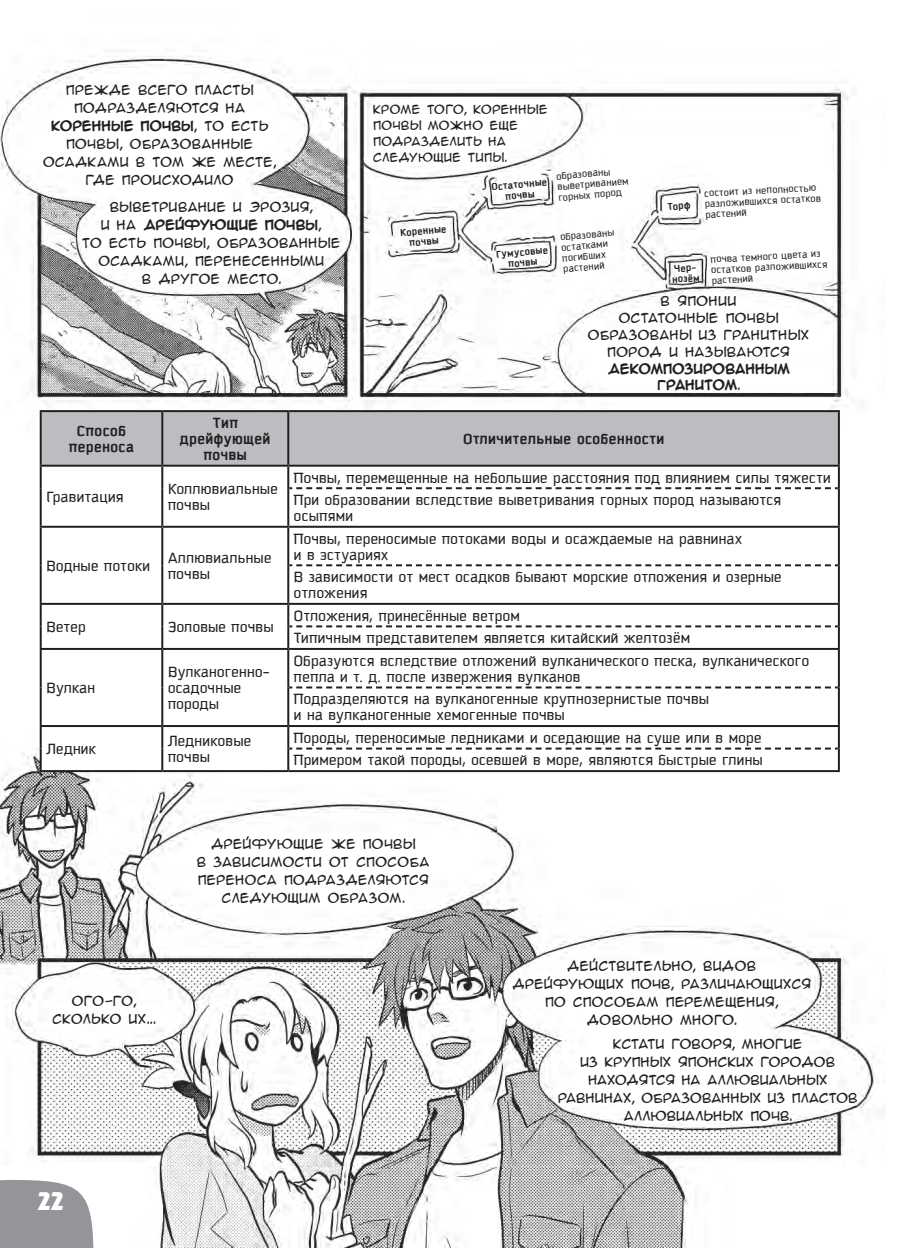
<style>
.page{position:relative;width:908px;height:1248px;background:#fff}
.page>*{position:absolute;margin:0;border:0;box-sizing:border-box;transform-origin:0 0}
.t1{font:700 22px "Renue Cyr";color:#fff}
.Paper_T{font:16px/16px "Kautiva Cyrillic";letter-spacing:.025em;color:#231f20}
.Paper_T-2{font:700 16px/16px "Kautiva Cyrillic";letter-spacing:.025em;color:#231f20;text-align:center}
.Speak{font:12px/18px "Anime Acev 02";letter-spacing:.015em;color:#231f20;text-align:center}
.Speak-2{font:11px/16px "Anime Acev 02";letter-spacing:.015em;color:#231f20}
.Paper_T-3{font:10.6px/10.6px "Kautiva Cyrillic";color:#231f20}
.Paper_T-4{font:700 10.6px/10.6px "Kautiva Cyrillic";color:#231f20;text-align:center}
.s1{font-family:"Anime Ace"}
</style>
<div class="page">
<img style="left:0;top:50px;width:879px;height:1197px">
<div style="left:42px;top:412px;width:795px;height:52px;background:#bcbdc0"></div>
<svg style="left:42px;top:466px;width:795px;height:304px"></svg>
<hr style="left:40px;top:410px;width:122px;height:2px;background:#231f20">
<hr style="left:40px;top:412px;width:2px;height:52px;background:#231f20">
<hr style="left:162px;top:410px;width:126px;height:2px;background:#231f20">
<hr style="left:161px;top:412px;width:2px;height:52px;background:#231f20">
<hr style="left:288px;top:410px;width:551px;height:2px;background:#231f20">
<hr style="left:287px;top:412px;width:2px;height:52px;background:#231f20">
<hr style="left:837px;top:412px;width:2px;height:52px;background:#231f20">
<hr style="left:40px;top:464px;width:122px;height:2px;background:#231f20">
<hr style="left:40px;top:466px;width:2px;height:22px;background:#231f20">
<hr style="left:162px;top:464px;width:126px;height:2px;background:#231f20">
<hr style="left:161px;top:466px;width:2px;height:22px;background:#231f20">
<hr style="left:288px;top:464px;width:551px;height:2px;background:#231f20">
<hr style="left:287px;top:466px;width:2px;height:22px;background:#231f20">
<hr style="left:837px;top:466px;width:2px;height:22px;background:#231f20">
<hr style="left:40px;top:488px;width:2px;height:37px;background:#231f20">
<hr style="left:161px;top:488px;width:2px;height:37px;background:#231f20">
<hr style="left:287px;top:488px;width:2px;height:37px;background:#231f20">
<hr style="left:837px;top:488px;width:2px;height:37px;background:#231f20">
<hr style="left:40px;top:525px;width:122px;height:2px;background:#231f20">
<hr style="left:40px;top:527px;width:2px;height:38px;background:#231f20">
<hr style="left:162px;top:525px;width:126px;height:2px;background:#231f20">
<hr style="left:161px;top:527px;width:2px;height:38px;background:#231f20">
<hr style="left:288px;top:525px;width:551px;height:2px;background:#231f20">
<hr style="left:287px;top:527px;width:2px;height:38px;background:#231f20">
<hr style="left:837px;top:527px;width:2px;height:38px;background:#231f20">
<hr style="left:40px;top:565px;width:2px;height:38px;background:#231f20">
<hr style="left:161px;top:565px;width:2px;height:38px;background:#231f20">
<hr style="left:287px;top:565px;width:2px;height:38px;background:#231f20">
<hr style="left:837px;top:565px;width:2px;height:38px;background:#231f20">
<hr style="left:40px;top:603px;width:122px;height:2px;background:#231f20">
<hr style="left:40px;top:605px;width:2px;height:21px;background:#231f20">
<hr style="left:162px;top:603px;width:126px;height:2px;background:#231f20">
<hr style="left:161px;top:605px;width:2px;height:21px;background:#231f20">
<hr style="left:288px;top:603px;width:551px;height:2px;background:#231f20">
<hr style="left:287px;top:605px;width:2px;height:21px;background:#231f20">
<hr style="left:837px;top:605px;width:2px;height:21px;background:#231f20">
<hr style="left:40px;top:626px;width:2px;height:22px;background:#231f20">
<hr style="left:161px;top:626px;width:2px;height:22px;background:#231f20">
<hr style="left:287px;top:626px;width:2px;height:22px;background:#231f20">
<hr style="left:837px;top:626px;width:2px;height:22px;background:#231f20">
<hr style="left:40px;top:648px;width:122px;height:2px;background:#231f20">
<hr style="left:40px;top:650px;width:2px;height:37px;background:#231f20">
<hr style="left:162px;top:648px;width:126px;height:2px;background:#231f20">
<hr style="left:161px;top:650px;width:2px;height:37px;background:#231f20">
<hr style="left:288px;top:648px;width:551px;height:2px;background:#231f20">
<hr style="left:287px;top:650px;width:2px;height:37px;background:#231f20">
<hr style="left:837px;top:650px;width:2px;height:37px;background:#231f20">
<hr style="left:40px;top:687px;width:2px;height:38px;background:#231f20">
<hr style="left:161px;top:687px;width:2px;height:38px;background:#231f20">
<hr style="left:287px;top:687px;width:2px;height:38px;background:#231f20">
<hr style="left:837px;top:687px;width:2px;height:38px;background:#231f20">
<hr style="left:40px;top:725px;width:122px;height:2px;background:#231f20">
<hr style="left:40px;top:727px;width:2px;height:21px;background:#231f20">
<hr style="left:162px;top:725px;width:126px;height:2px;background:#231f20">
<hr style="left:161px;top:727px;width:2px;height:21px;background:#231f20">
<hr style="left:288px;top:725px;width:551px;height:2px;background:#231f20">
<hr style="left:287px;top:727px;width:2px;height:21px;background:#231f20">
<hr style="left:837px;top:727px;width:2px;height:21px;background:#231f20">
<hr style="left:40px;top:748px;width:2px;height:22px;background:#231f20">
<hr style="left:161px;top:748px;width:2px;height:22px;background:#231f20">
<hr style="left:287px;top:748px;width:2px;height:22px;background:#231f20">
<hr style="left:837px;top:748px;width:2px;height:22px;background:#231f20">
<hr style="left:40px;top:770px;width:122px;height:2px;background:#231f20">
<hr style="left:162px;top:770px;width:126px;height:2px;background:#231f20">
<hr style="left:288px;top:770px;width:551px;height:2px;background:#231f20">
<svg style="left:289px;top:487px;width:548px;height:2px"></svg>
<svg style="left:289px;top:564px;width:548px;height:2px"></svg>
<svg style="left:289px;top:625px;width:548px;height:2px"></svg>
<svg style="left:289px;top:686px;width:548px;height:2px"></svg>
<svg style="left:289px;top:747px;width:548px;height:2px"></svg>
<svg style="left:0;top:1179px;width:94px;height:68px;background:#9ea0a3"></svg>
<p class="Speak" style="left:43px;top:80px;width:235px">Прежде всего пласты подразделяются на <span class="s1">коренные почвы</span>, то есть почвы, образованные осадками в том же месте, где происходило</p>
<p class="Speak" style="left:82px;top:197px;width:260px">выветривание и эрозия,<br>и на <span class="s1">дрейфующие почвы</span>,<br>то есть почвы, образованные осадками, перенесенными<br>в другое место.</p>
<p class="Paper_T-2" style="left:69px;top:423px;width:66px">Способ переноса</p>
<p class="Paper_T-2" style="left:180px;top:415px;width:91px">Тип дрейфующей почвы</p>
<p class="Speak-2" style="left:373px;top:101px;width:176px">Кроме того, коренные почвы можно еще подразделить на следующие типы.</p>
<p class="Paper_T-4" style="left:491px;top:181px;width:57px;rotate:-5deg">Остаточные почвы</p>
<p class="Paper_T-3" style="left:556px;top:171px;width:73px;rotate:-5deg">образованы выветриванием горных пород</p>
<p class="Paper_T-4" style="left:399px;top:227px;width:48px;rotate:-5deg">Коренные почвы</p>
<p class="Paper_T-4" style="left:495px;top:249px;width:53px;rotate:-5deg">Гумусовые почвы</p>
<p class="Paper_T-3" style="left:559px;top:232px;width:55px;rotate:-5deg">образованы остатками погибших растений</p>
<p class="Paper_T-3" style="left:703px;top:188px;width:117px;rotate:-3deg">состоит из неполностью разложившихся остатков растений</p>
<p class="Paper_T-3" style="left:710px;top:254px;width:117px;rotate:-3deg">почва темного цвета из остатков разложившихся растений</p>
<p class="Paper_T-4" style="left:667px;top:201px;width:25px;rotate:-3deg">Торф</p>
<p class="Paper_T-4" style="left:673px;top:263px;width:29px;rotate:-3deg">Чер-</p>
<p class="Paper_T-4" style="left:671px;top:274px;width:29px;rotate:-3deg">нозём</p>
<p class="Speak" style="left:588px;top:292px;width:223px;line-height:16.8px">В Японии<br>остаточные почвы образованы из гранитных пород и называются <span class="s1">декомпозированным гранитом</span>.</p>
<p class="Paper_T-2" style="left:463px;top:431px;width:202px">Отличительные особенности</p>
<p class="Paper_T" style="left:46px;top:489px;width:78px">Гравитация</p>
<p class="Paper_T" style="left:168px;top:481px;width:111px">Коллювиальные почвы</p>
<p class="Paper_T" style="left:46px;top:558px;width:105px">Водные потоки</p>
<p class="Paper_T" style="left:168px;top:550px;width:105px">Аллювиальные почвы</p>
<p class="Paper_T" style="left:46px;top:619px;width:41px">Ветер</p>
<p class="Paper_T" style="left:168px;top:619px;width:107px">Эоловые почвы</p>
<p class="Paper_T" style="left:294px;top:469px;width:538px">Почвы, перемещенные на небольшие расстояния под влиянием силы тяжести</p>
<p class="Paper_T" style="left:294px;top:492px;width:488px">При образовании вследствие выветривания горных пород называются осыпями</p>
<p class="Paper_T" style="left:294px;top:531px;width:449px">Почвы, переносимые потоками воды и осаждаемые на равнинах и в эстуариях</p>
<p class="Paper_T" style="left:294px;top:569px;width:488px">В зависимости от мест осадков бывают морские отложения и озерные отложения</p>
<p class="Paper_T" style="left:294px;top:608px;width:227px">Отложения, принесённые ветром</p>
<p class="Paper_T" style="left:294px;top:630px;width:397px">Типичным представителем является китайский желтозём</p>
<p class="Paper_T" style="left:46px;top:680px;width:50px">Вулкан</p>
<p class="Paper_T" style="left:168px;top:664px;width:104px">Вулканогенно&shy;осадочные породы</p>
<p class="Paper_T" style="left:294px;top:653px;width:516px">Образуются вследствие отложений вулканического песка, вулканического пепла и т. д. после извержения вулканов</p>
<p class="Paper_T" style="left:294px;top:691px;width:416px">Подразделяются на вулканогенные крупнозернистые почвы и на вулканогенные хемогенные почвы</p>
<p class="Paper_T" style="left:46px;top:741px;width:51px">Ледник</p>
<p class="Paper_T" style="left:168px;top:733px;width:84px">Ледниковые почвы</p>
<p class="Paper_T" style="left:294px;top:730px;width:468px">Породы, переносимые ледниками и оседающие на суше или в море</p>
<p class="Paper_T" style="left:294px;top:752px;width:470px">Примером такой породы, осевшей в море, являются быстрые глины</p>
<p class="Speak" style="left:53px;top:991px;width:104px">Ого-го, сколько их...</p>
<p class="Speak" style="left:197px;top:834px;width:234px">Дрейфующие же почвы<br>в зависимости от способа переноса подразделяются следующим образом.</p>
<h1 class="t1" style="left:38px;top:1185px;width:27px">22</h1>
<p class="Speak" style="left:512px;top:955px;width:300px">Действительно, видов дрейфующих почв, различающихся по способам перемещения, довольно много.</p>
<p class="Speak" style="left:558px;top:1033px;width:301px">Кстати говоря, многие<br>из крупных японских городов находятся на аллювиальных равнинах, образованных из пластов аллювиальных почв.</p>
</div>
